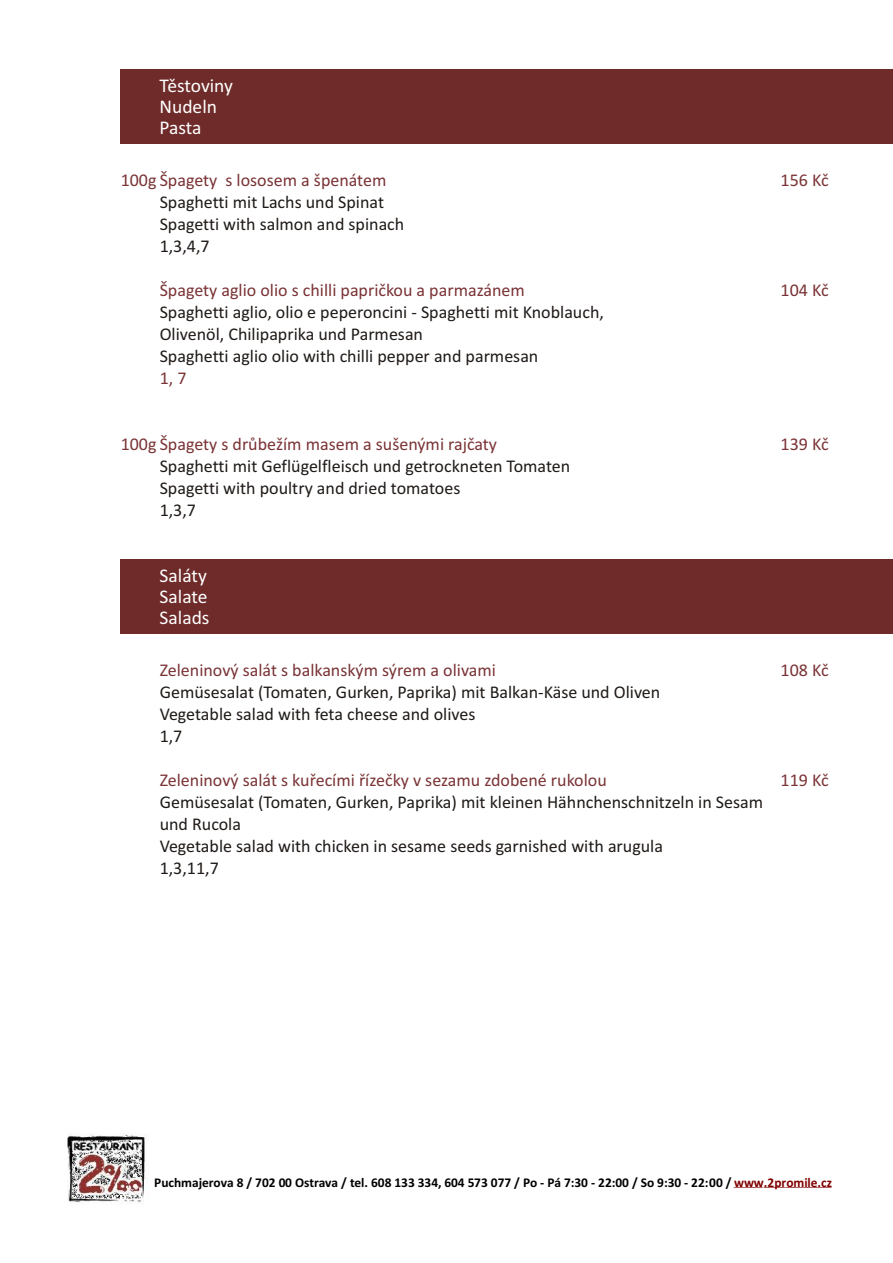
<style>
.page{position:relative;width:893px;height:1263px;background:#fff}
.page>*{position:absolute;margin:0;border:0;box-sizing:border-box;transform-origin:0 0}
.t1{font:19.5px/21.5px "Calibri";color:#fff}
.t2{font:18px/21.9px "Calibri";color:#1f1a17}
.t3{font:18px "Calibri";color:#7a3336}
.t4{font:700 13.35px "Calibri";color:#000}
.s1{color:#800000}
</style>
<div class="page">
<img style="left:67px;top:1134px;width:82px;height:69px">
<svg style="left:734px;top:1187px;width:97px;height:1px"></svg>
<div style="left:121px;top:69px;width:772px;height:75px;background:#6e2b29"></div>
<div style="left:121px;top:559px;width:772px;height:75px;background:#6e2b29"></div>
<p class="t1" style="left:160px;top:76px;width:75px">Těstoviny<br>Nudeln<br>Pasta</p>
<p class="t3" style="left:121px;top:173px;width:267px">100g Špagety s lososem a špenátem</p>
<p class="t3" style="left:781px;top:173px;width:50px">156 Kč</p>
<p class="t2" style="left:160px;top:193px;width:246px">Spaghetti mit Lachs und Spinat<br>Spagetti with salmon and spinach<br>1,3,4,7</p>
<p class="t3" style="left:160px;top:283px;width:367px">Špagety aglio olio s chilli papričkou a parmazánem</p>
<p class="t3" style="left:781px;top:283px;width:50px">104 Kč</p>
<p class="t2" style="left:160px;top:303px;width:446px">Spaghetti aglio, olio e peperoncini - Spaghetti mit Knoblauch,<br>Olivenöl, Chilipaprika und Parmesan<br>Spaghetti aglio olio with chilli pepper and parmesan</p>
<p class="t3" style="left:160px;top:370px;width:28px">1, 7</p>
<p class="t3" style="left:121px;top:436px;width:378px">100g Špagety s drůbežím masem a sušenými rajčaty</p>
<p class="t3" style="left:781px;top:436px;width:50px">139 Kč</p>
<p class="t2" style="left:160px;top:456px;width:412px">Spaghetti mit Geflügelfleisch und getrockneten Tomaten<br>Spagetti with poultry and dried tomatoes<br>1,3,7</p>
<p class="t1" style="left:160px;top:566px;width:51px">Saláty<br>Salate<br>Salads</p>
<p class="t3" style="left:160px;top:663px;width:338px">Zeleninový salát s balkanským sýrem a olivami</p>
<p class="t3" style="left:781px;top:663px;width:50px">108 Kč</p>
<p class="t2" style="left:160px;top:683px;width:502px">Gemüsesalat (Tomaten, Gurken, Paprika) mit Balkan-Käse und Oliven<br>Vegetable salad with feta cheese and olives<br>1,7</p>
<p class="t3" style="left:160px;top:772px;width:449px">Zeleninový salát s kuřecími řízečky v sezamu zdobené rukolou</p>
<p class="t3" style="left:781px;top:772px;width:50px">119 Kč</p>
<p class="t2" style="left:160px;top:792px;width:605px">Gemüsesalat (Tomaten, Gurken, Paprika) mit kleinen Hähnchenschnitzeln in Sesam und Rucola<br>Vegetable salad with chicken in sesame seeds garnished with arugula<br>1,3,11,7</p>
<p class="t4" style="left:154px;top:1177px;width:679px">Puchmajerova 8 / 702 00 Ostrava / tel. 608 133 334, 604 573 077 / Po - Pá 7:30 - 22:00 / So 9:30 - 22:00 / <span class="s1">www.2promile.cz</span></p>
</div>
